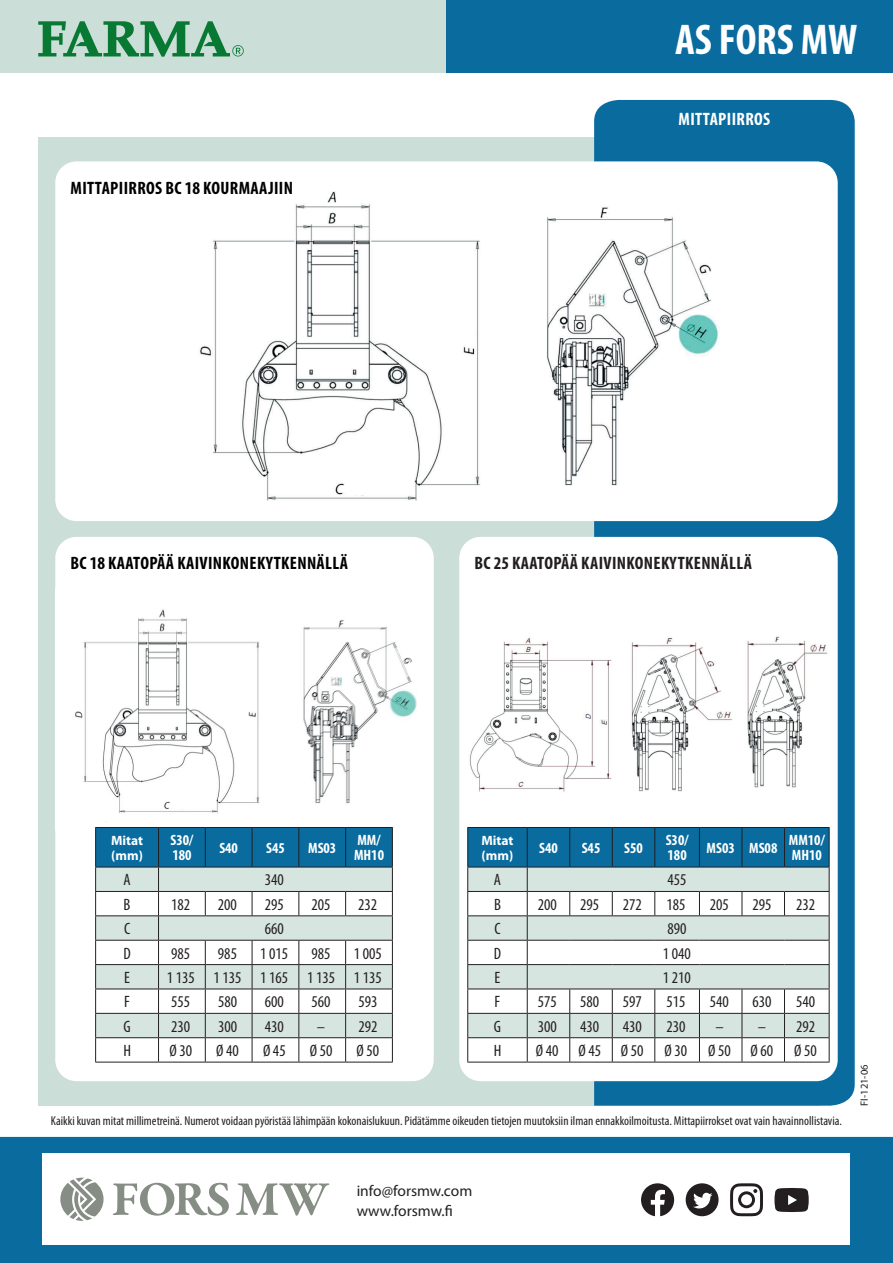
<style>
.page{position:relative;width:893px;height:1263px;background:#fff}
.page>*{position:absolute;margin:0;border:0;box-sizing:border-box;transform-origin:0 0}
.t1{font:700 condensed 43.2px "Myriad Pro";color:#fff}
.t2{font:700 condensed 18px "Myriad Pro";letter-spacing:.02em;color:#000001}
.t3{font:700 condensed 18px "Myriad Pro";letter-spacing:.02em;color:#231f20}
.t4{font:700 condensed 18px "Myriad Pro";letter-spacing:.02em;color:#fff}
.t5{font:condensed 16.5px "Myriad Pro";color:#231f20}
.t6{font:15.45px/20px "Myriad Pro";color:#231f20}
.t7{font:700 condensed 15px/15px "Myriad Pro";color:#fff}
.t8{font:700 13.5px/15px "Myriad Pro";color:#fff}
.t9{font:condensed 12.9px "Myriad Pro";color:#231f20}
.t10{font:11.4px/14.5px "Calibri";letter-spacing:-.005em;color:#231f20;text-align:center}
.t11{font:10.5px "Myriad Pro";color:#231f20}
</style>
<div class="page">
<div style="left:38px;top:137px;width:782px;height:969px;background:#cbded8"></div>
<div style="left:594px;top:100px;width:261px;height:1006px;background:#096b9e"></div>
<div style="left:0;top:0;width:446px;height:72px;background:#cbded8"></div>
<div style="left:446px;top:0;width:447px;height:72px;background:#096b9e"></div>
<div style="left:55px;top:161px;width:783px;height:360px;background:#fff;border-radius:21px"></div>
<div style="left:55px;top:537px;width:379px;height:544px;background:#fff;border-radius:21px"></div>
<div style="left:459px;top:537px;width:379px;height:544px;background:#fff;border-radius:21px"></div>
<div style="left:0;top:1137px;width:893px;height:126px;background:#096b9e"></div>
<div style="left:43px;top:1153px;width:807px;height:92px;background:#fff"></div>
<img style="left:75px;top:609px;width:341px;height:204px">
<img style="left:469px;top:636px;width:359px;height:156px">
<img style="left:200px;top:191px;width:520px;height:310px">
<svg style="left:38px;top:21px;width:206px;height:36px"></svg>
<svg style="left:113px;top:1183px;width:216px;height:33px"></svg>
<svg style="left:60px;top:1178px;width:44px;height:43px"></svg>
<svg style="left:641px;top:1183px;width:33px;height:33px"></svg>
<svg style="left:686px;top:1183px;width:33px;height:33px"></svg>
<svg style="left:774px;top:1188px;width:35px;height:24px"></svg>
<svg style="left:730px;top:1183px;width:33px;height:33px"></svg>
<svg style="left:95px;top:827px;width:298px;height:235px"></svg>
<hr style="left:95px;top:1062px;width:64px;height:1px;background:#231f20">
<hr style="left:159px;top:1062px;width:46px;height:1px;background:#231f20">
<hr style="left:205px;top:1062px;width:47px;height:1px;background:#231f20">
<hr style="left:252px;top:1062px;width:47px;height:1px;background:#231f20">
<hr style="left:299px;top:1062px;width:47px;height:1px;background:#231f20">
<hr style="left:346px;top:1062px;width:47px;height:1px;background:#231f20">
<svg style="left:467px;top:827px;width:363px;height:235px"></svg>
<hr style="left:467px;top:1062px;width:60px;height:1px;background:#231f20">
<hr style="left:527px;top:1062px;width:43px;height:1px;background:#231f20">
<hr style="left:570px;top:1062px;width:42px;height:1px;background:#231f20">
<hr style="left:612px;top:1062px;width:43px;height:1px;background:#231f20">
<hr style="left:655px;top:1062px;width:44px;height:1px;background:#231f20">
<hr style="left:699px;top:1062px;width:43px;height:1px;background:#231f20">
<hr style="left:742px;top:1062px;width:42px;height:1px;background:#231f20">
<hr style="left:784px;top:1062px;width:45px;height:1px;background:#231f20">
<h1 class="t1" style="left:675px;top:13px;width:184px">AS FORS MW</h1>
<p class="t2" style="left:71px;top:177px;width:224px">MITTAPIIRROS BC 18 KOURMAAJIIN</p>
<p class="t4" style="left:678px;top:108px;width:93px">MITTAPIIRROS</p>
<p class="t2" style="left:71px;top:552px;width:279px">BC 18 KAATOPÄÄ KAIVINKONEKYTKENNÄLLÄ</p>
<p class="t3" style="left:474px;top:552px;width:279px">BC 25 KAATOPÄÄ KAIVINKONEKYTKENNÄLLÄ</p>
<p class="t8" style="left:111px;top:832px;width:34px">Mitat (mm)</p>
<p class="t7" style="left:170px;top:832px;width:24px">S30/<br>180</p>
<p class="t7" style="left:219px;top:840px;width:20px">S40</p>
<p class="t7" style="left:266px;top:840px;width:20px">S45</p>
<p class="t7" style="left:308px;top:840px;width:30px">MS03</p>
<p class="t7" style="left:354px;top:832px;width:32px">MM/<br>MH10</p>
<p class="t5" style="left:123px;top:870px;width:9px">A</p>
<p class="t5" style="left:265px;top:870px;width:21px">340</p>
<p class="t5" style="left:124px;top:894px;width:8px">B</p>
<p class="t5" style="left:171px;top:894px;width:21px">182</p>
<p class="t5" style="left:218px;top:894px;width:21px">200</p>
<p class="t5" style="left:265px;top:894px;width:21px">295</p>
<p class="t5" style="left:311px;top:894px;width:21px">205</p>
<p class="t5" style="left:358px;top:894px;width:21px">232</p>
<p class="t5" style="left:124px;top:919px;width:8px">C</p>
<p class="t5" style="left:265px;top:919px;width:21px">660</p>
<p class="t5" style="left:123px;top:943px;width:9px">D</p>
<p class="t5" style="left:171px;top:943px;width:21px">985</p>
<p class="t5" style="left:218px;top:943px;width:21px">985</p>
<p class="t5" style="left:260px;top:943px;width:30px">1 015</p>
<p class="t5" style="left:311px;top:943px;width:21px">985</p>
<p class="t5" style="left:354px;top:943px;width:30px">1 005</p>
<p class="t5" style="left:124px;top:967px;width:7px">E</p>
<p class="t5" style="left:167px;top:967px;width:217px">1 135 1 135 1 165 1 135 1 135</p>
<p class="t5" style="left:124px;top:992px;width:7px">F</p>
<p class="t5" style="left:171px;top:992px;width:21px">555</p>
<p class="t5" style="left:218px;top:992px;width:21px">580</p>
<p class="t5" style="left:265px;top:992px;width:21px">600</p>
<p class="t5" style="left:312px;top:992px;width:21px">560</p>
<p class="t5" style="left:358px;top:992px;width:21px">593</p>
<p class="t5" style="left:124px;top:1016px;width:9px">G</p>
<p class="t5" style="left:171px;top:1016px;width:21px">230</p>
<p class="t5" style="left:218px;top:1016px;width:21px">300</p>
<p class="t5" style="left:265px;top:1016px;width:21px">430</p>
<p class="t5" style="left:317px;top:1016px;width:62px">– 292</p>
<p class="t5" style="left:123px;top:1041px;width:9px">H</p>
<p class="t5" style="left:169px;top:1041px;width:24px">Ø 30</p>
<p class="t5" style="left:216px;top:1041px;width:24px">Ø 40</p>
<p class="t5" style="left:263px;top:1041px;width:24px">Ø 45</p>
<p class="t5" style="left:310px;top:1041px;width:24px">Ø 50</p>
<p class="t5" style="left:357px;top:1041px;width:24px">Ø 50</p>
<p class="t10" style="left:261px;top:873px;width:25px">295<br>660<br>1015</p>
<p class="t10" style="left:322px;top:902px;width:19px">985</p>
<p class="t10" style="left:261px;top:917px;width:24px">1165</p>
<p class="t10" style="left:263px;top:946px;width:19px">430</p>
<p class="t10" style="left:329px;top:946px;width:5px">-</p>
<p class="t8" style="left:481px;top:832px;width:34px">Mitat (mm)</p>
<p class="t7" style="left:539px;top:840px;width:20px">S40</p>
<p class="t7" style="left:582px;top:840px;width:20px">S45</p>
<p class="t7" style="left:624px;top:840px;width:20px">S50</p>
<p class="t7" style="left:666px;top:832px;width:24px">S30/<br>180</p>
<p class="t7" style="left:707px;top:840px;width:72px">MS03 MS08</p>
<p class="t7" style="left:789px;top:832px;width:38px">MM10/<br>MH10</p>
<p class="t5" style="left:494px;top:870px;width:9px">A</p>
<p class="t5" style="left:667px;top:870px;width:21px">455</p>
<p class="t5" style="left:494px;top:894px;width:8px">B</p>
<p class="t5" style="left:538px;top:894px;width:21px">200</p>
<p class="t5" style="left:580px;top:894px;width:21px">295</p>
<p class="t5" style="left:623px;top:894px;width:21px">272</p>
<p class="t5" style="left:666px;top:894px;width:21px">185</p>
<p class="t5" style="left:710px;top:894px;width:21px">205</p>
<p class="t5" style="left:752px;top:894px;width:21px">295</p>
<p class="t5" style="left:796px;top:894px;width:21px">232</p>
<p class="t5" style="left:494px;top:919px;width:8px">C</p>
<p class="t5" style="left:667px;top:919px;width:21px">890</p>
<p class="t5" style="left:494px;top:943px;width:9px">D</p>
<p class="t5" style="left:663px;top:943px;width:30px">1 040</p>
<p class="t5" style="left:495px;top:967px;width:7px">E</p>
<p class="t5" style="left:663px;top:967px;width:30px">1 210</p>
<p class="t5" style="left:495px;top:992px;width:7px">F</p>
<p class="t5" style="left:538px;top:992px;width:21px">575</p>
<p class="t5" style="left:580px;top:992px;width:21px">580</p>
<p class="t5" style="left:623px;top:992px;width:21px">597</p>
<p class="t5" style="left:666px;top:992px;width:21px">515</p>
<p class="t5" style="left:710px;top:992px;width:21px">540</p>
<p class="t5" style="left:752px;top:992px;width:21px">630</p>
<p class="t5" style="left:796px;top:992px;width:21px">540</p>
<p class="t5" style="left:494px;top:1016px;width:9px">G</p>
<p class="t5" style="left:538px;top:1016px;width:21px">300</p>
<p class="t5" style="left:580px;top:1016px;width:21px">430</p>
<p class="t5" style="left:623px;top:1016px;width:21px">430</p>
<p class="t5" style="left:666px;top:1016px;width:21px">230</p>
<p class="t5" style="left:715px;top:1016px;width:52px">– –</p>
<p class="t5" style="left:796px;top:1016px;width:21px">292</p>
<p class="t5" style="left:494px;top:1041px;width:9px">H</p>
<p class="t5" style="left:536px;top:1041px;width:109px">Ø 40 Ø 45 Ø 50</p>
<p class="t5" style="left:664px;top:1041px;width:24px">Ø 30</p>
<p class="t5" style="left:708px;top:1041px;width:67px">Ø 50 Ø 60</p>
<p class="t5" style="left:794px;top:1041px;width:24px">Ø 50</p>
<p class="t9" style="left:51px;top:1113px;width:792px">Kaikki kuvan mitat millimetreinä. Numerot voidaan pyöristää lähimpään kokonaislukuun. Pidätämme oikeuden tietojen muutoksiin ilman ennakkoilmoitusta. Mittapiirrokset ovat vain havainnollistavia.</p>
<p class="t11" style="left:858px;top:1106px;width:43px;rotate:-90deg">FI-121-06</p>
<p class="t6" style="left:357px;top:1180px;width:117px">info@forsmw.com www.forsmw.fi</p>
</div>
